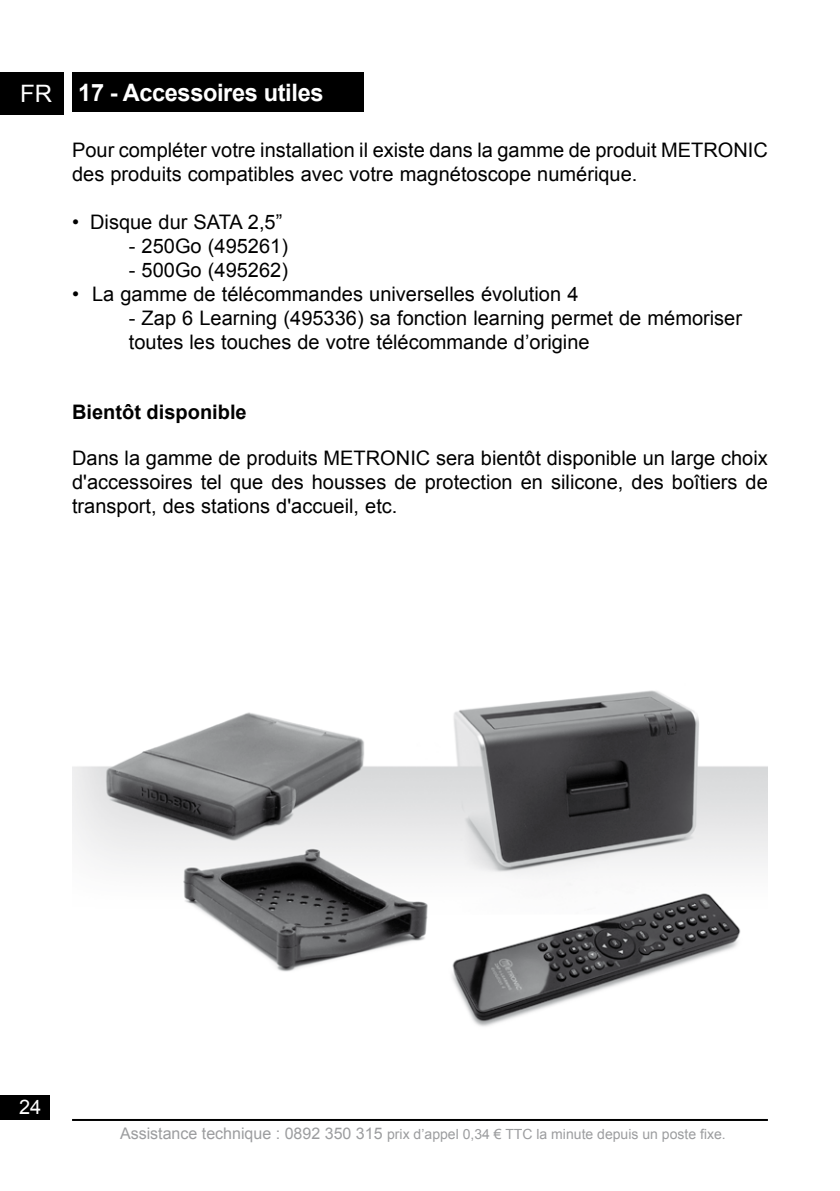
<style>
.page{position:relative;width:840px;height:1191px;background:#fff}
.page>*{position:absolute;margin:0;border:0;box-sizing:border-box;transform-origin:0 0}
.t1{font:700 24px "Arial";letter-spacing:-.015em;color:#fff}
.t2{font:20px/24px "Arial";color:#000}
.t3{font:700 20px "Arial";color:#000}
.t4{font:20px "Arial";color:#fff}
.t5{font:14px "Arial";color:#9c9d9f}
.s1{font-weight:400}
.s2{font-size:16px}
</style>
<div class="page">
<hr style="left:72px;top:1119px;width:695px;height:2px;background:#000">
<div style="left:0;top:1095px;width:50px;height:25px;background:#000"></div>
<div style="left:0;top:72px;width:63px;height:42px;background:#000"></div>
<div style="left:72px;top:72px;width:291px;height:39px;background:#000"></div>
<img style="left:72px;top:690px;width:695px;height:337px">
<p class="t1" style="left:20px;top:79px;width:305px"><span class="s1">FR</span> 17 - Accessoires utiles</p>
<p class="t2" style="left:72px;top:137px;width:697px">Pour compléter votre installation il existe dans la gamme de produit METRONIC des produits compatibles avec votre magnétoscope numérique.</p>
<p class="t2" style="left:72px;top:209px;width:212px">• Disque dur SATA 2,5”</p>
<p class="t2" style="left:129px;top:233px;width:160px">- 250Go (495261)</p>
<p class="t2" style="left:129px;top:257px;width:160px">- 500Go (495262)</p>
<p class="t2" style="left:72px;top:281px;width:507px">• La gamme de télécommandes universelles évolution 4</p>
<p class="t2" style="left:129px;top:305px;width:614px">- Zap 6 Learning (495336) sa fonction learning permet de mémoriser toutes les touches de votre télécommande d’origine</p>
<p class="t3" style="left:72px;top:400px;width:176px">Bientôt disponible</p>
<p class="t2" style="left:72px;top:445px;width:697px;text-align:justify">Dans la gamme de produits METRONIC sera bientôt disponible un large choix d'accessoires tel que des housses de protection en silicone, des boîtiers de transport, des stations d'accueil, etc.</p>
<p class="t4" style="left:19px;top:1096px;width:24px">24</p>
<p class="t5" style="left:120px;top:1126px;width:607px"><span class="s2">Assistance technique : 0892 350 315</span> prix d’appel 0,34 € TTC la minute depuis un poste fixe.</p>
</div>
